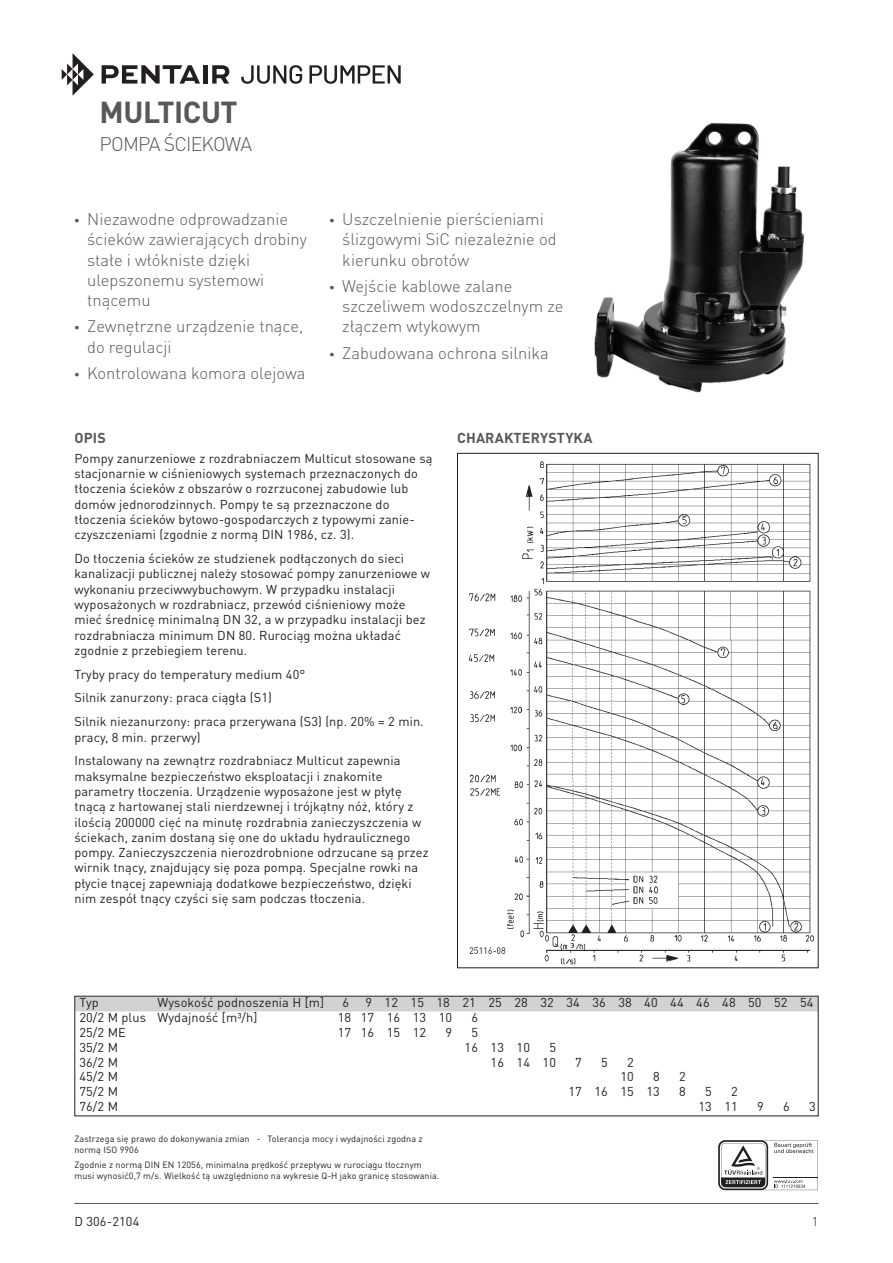
<style>
.page{position:relative;width:893px;height:1263px;background:#fff}
.page>*{position:absolute;margin:0;border:0;box-sizing:border-box;transform-origin:0 0}
.Produktlinie{font:700 30px "DIN Pro";letter-spacing:-.015em;color:#57585a}
.Produktlinie_first_p{font:300 19.5px "DIN Pro";letter-spacing:-.04em;color:#57585a}
.t1{font:300 16.5px/20.2px "DIN Pro";color:#57585a}
.t2{font:700 14.25px "DIN Pro";letter-spacing:.01em;color:#57585a}
.Bodytext{font:12.75px/15.3px "DIN Pro";letter-spacing:.01em;color:#231f20}
.Tabellen_Body_rechts{font:12.75px "DIN Pro";letter-spacing:.01em;color:#231f20}
.Tabellen_Body{font:12.75px "DIN Pro";letter-spacing:.01em;color:#231f20}
.Tabellen_Kopf_rechts{font:12.75px "DIN Pro";letter-spacing:.01em;color:#231f20}
.Tabellen_Kopf{font:12.75px "DIN Pro";letter-spacing:.01em;color:#231f20}
.t3{font:12.75px "DIN Pro";color:#57585a}
.Hinweise_6pt{font:9px/10.8px "DIN Pro";letter-spacing:.01em;color:#231f20}
.s1{font-family:"Barlow"}
</style>
<div class="page">
<hr style="left:74px;top:1203px;width:745px;height:1px;background:#57585a">
<img style="left:594px;top:122px;width:211px;height:271px">
<img style="left:468px;top:461px;width:346px;height:504px">
<div style="left:76px;top:998px;width:741px;height:13px;background:#d1d2d4"></div>
<svg style="left:718px;top:1140px;width:100px;height:50px"></svg>
<svg style="left:241px;top:65px;width:61px;height:19px"></svg>
<svg style="left:309px;top:65px;width:92px;height:19px"></svg>
<svg style="left:62px;top:53px;width:32px;height:43px"></svg>
<svg style="left:102px;top:65px;width:98px;height:19px"></svg>
<hr style="left:203px;top:65px;width:4px;height:19px;background:#231f20">
<svg style="left:212px;top:65px;width:17px;height:19px"></svg>
<h2 class="Produktlinie_first_p" style="left:75px;top:82px;width:154px">POMPA ŚCIEKOWA</h2>
<p class="Produktlinie" style="left:100px;top:87px;width:140px">MULTICUT</p>
<p class="Produktlinie_first_p" style="left:100px;top:129px;width:154px">POMPA ŚCIEKOWA</p>
<p class="t1" style="left:87px;top:208px;width:221px;text-indent:-13px"><span class="s1">•</span> Niezawodne odprowadzanie ścieków zawierających drobiny stałe i włókniste dzięki ulepszonemu systemowi tnącemu</p>
<p class="t1" style="left:87px;top:315px;width:218px;text-indent:-13px"><span class="s1">•</span> Zewnętrzne urządzenie tnące, do regulacji</p>
<p class="t1" style="left:74px;top:361px;width:233px"><span class="s1">•</span> Kontrolowana komora olejowa</p>
<p class="t2" style="left:74px;top:426px;width:33px">OPIS</p>
<p class="t1" style="left:342px;top:208px;width:216px;text-indent:-13px"><span class="s1">•</span> Uszczelnienie pierścieniami ślizgowymi SiC niezależnie od kierunku obrotów</p>
<p class="t1" style="left:342px;top:274px;width:223px;text-indent:-13px"><span class="s1">•</span> Wejście kablowe zalane szczeliwem wodoszczelnym ze złączem wtykowym</p>
<p class="t1" style="left:330px;top:341px;width:221px"><span class="s1">•</span> Zabudowana ochrona silnika</p>
<p class="t2" style="left:457px;top:426px;width:137px">CHARAKTERYSTYKA</p>
<p class="Bodytext" style="left:74px;top:449px;width:360px">Pompy zanurzeniowe z rozdrabniaczem Multicut stosowane są stacjonarnie w ciśnieniowych systemach przeznaczonych do tłoczenia ścieków z obszarów o rozrzuconej zabudowie lub domów jednorodzinnych. Pompy te są przeznaczone do tłoczenia ścieków bytowo-gospodarczych z typowymi zanie&shy;czyszczeniami (zgodnie z normą DIN 1986, cz. 3).</p>
<p class="Bodytext" style="left:74px;top:549px;width:357px">Do tłoczenia ścieków ze studzienek podłączonych do sieci kanalizacji publicznej należy stosować pompy zanurzeniowe w wykonaniu przeciwwybuchowym. W przypadku instalacji wyposażonych w rozdrabniacz, przewód ciśnieniowy może mieć średnicę minimalną DN 32, a w przypadku instalacji bez rozdrabniacza minimum DN 80. Rurociąg można układać zgodnie z przebiegiem terenu.</p>
<p class="Bodytext" style="left:74px;top:665px;width:232px">Tryby pracy do temperatury medium 40°</p>
<p class="Bodytext" style="left:74px;top:689px;width:199px">Silnik zanurzony: praca ciągła (S1)</p>
<p class="Bodytext" style="left:74px;top:713px;width:351px">Silnik niezanurzony: praca przerywana (S3) (np. 20% = 2 min. pracy, 8 min. przerwy)</p>
<p class="Bodytext" style="left:74px;top:752px;width:356px">Instalowany na zewnątrz rozdrabniacz Multicut zapewnia maksymalne bezpieczeństwo eksploatacji i znakomite parametry tłoczenia. Urządzenie wyposażone jest w płytę tnącą z hartowanej stali nierdzewnej i trójkątny nóż, który z ilością 200000 cięć na minutę rozdrabnia zanieczyszczenia w ściekach, zanim dostaną się one do układu hydraulicznego pompy. Zanieczyszczenia nierozdrobnione odrzucane są przez wirnik tnący, znajdujący się poza pompą. Specjalne rowki na płycie tnącej zapewniają dodatkowe bezpieczeństwo, dzięki nim zespół tnący czyści się sam podczas tłoczenia.</p>
<p class="Tabellen_Kopf" style="left:79px;top:992px;width:21px">Typ</p>
<p class="Tabellen_Kopf" style="left:158px;top:992px;width:168px">Wysokość podnoszenia H [m]</p>
<p class="Tabellen_Kopf_rechts" style="left:342px;top:992px;width:8px">6</p>
<p class="Tabellen_Kopf_rechts" style="left:365px;top:992px;width:8px">9</p>
<p class="Tabellen_Kopf_rechts" style="left:385px;top:992px;width:15px">12</p>
<p class="Tabellen_Kopf_rechts" style="left:411px;top:992px;width:15px">15</p>
<p class="Tabellen_Kopf_rechts" style="left:437px;top:992px;width:15px">18</p>
<p class="Tabellen_Kopf_rechts" style="left:462px;top:992px;width:15px">21</p>
<p class="Tabellen_Kopf_rechts" style="left:488px;top:992px;width:15px">25</p>
<p class="Tabellen_Kopf_rechts" style="left:514px;top:992px;width:15px">28</p>
<p class="Tabellen_Kopf_rechts" style="left:540px;top:992px;width:15px">32</p>
<p class="Tabellen_Kopf_rechts" style="left:566px;top:992px;width:15px">34</p>
<p class="Tabellen_Kopf_rechts" style="left:592px;top:992px;width:15px">36</p>
<p class="Tabellen_Kopf_rechts" style="left:618px;top:992px;width:15px">38</p>
<p class="Tabellen_Kopf_rechts" style="left:644px;top:992px;width:15px">40</p>
<p class="Tabellen_Kopf_rechts" style="left:670px;top:992px;width:15px">44</p>
<p class="Tabellen_Kopf_rechts" style="left:696px;top:992px;width:15px">46</p>
<p class="Tabellen_Kopf_rechts" style="left:722px;top:992px;width:15px">48</p>
<p class="Tabellen_Kopf_rechts" style="left:748px;top:992px;width:15px">50</p>
<p class="Tabellen_Kopf_rechts" style="left:774px;top:992px;width:15px">52</p>
<p class="Tabellen_Kopf_rechts" style="left:800px;top:992px;width:15px">54</p>
<p class="Tabellen_Body" style="left:79px;top:1007px;width:68px">20/2 M plus</p>
<p class="Tabellen_Body" style="left:158px;top:1007px;width:101px">Wydajność [m³/h]</p>
<p class="Tabellen_Body_rechts" style="left:338px;top:1007px;width:15px">18</p>
<p class="Tabellen_Body_rechts" style="left:361px;top:1007px;width:15px">17</p>
<p class="Tabellen_Body_rechts" style="left:387px;top:1007px;width:15px">16</p>
<p class="Tabellen_Body_rechts" style="left:413px;top:1007px;width:15px">13</p>
<p class="Tabellen_Body_rechts" style="left:439px;top:1007px;width:15px">10</p>
<p class="Tabellen_Body_rechts" style="left:471px;top:1007px;width:8px">6</p>
<p class="Tabellen_Body" style="left:79px;top:1022px;width:48px">25/2 ME</p>
<p class="Tabellen_Body_rechts" style="left:338px;top:1022px;width:15px">17</p>
<p class="Tabellen_Body_rechts" style="left:361px;top:1022px;width:15px">16</p>
<p class="Tabellen_Body_rechts" style="left:387px;top:1022px;width:15px">15</p>
<p class="Tabellen_Body_rechts" style="left:413px;top:1022px;width:15px">12</p>
<p class="Tabellen_Body_rechts" style="left:445px;top:1022px;width:8px">9</p>
<p class="Tabellen_Body_rechts" style="left:471px;top:1022px;width:8px">5</p>
<p class="Tabellen_Body" style="left:79px;top:1037px;width:40px">35/2 M</p>
<p class="Tabellen_Body_rechts" style="left:465px;top:1037px;width:15px">16</p>
<p class="Tabellen_Body_rechts" style="left:491px;top:1037px;width:15px">13</p>
<p class="Tabellen_Body_rechts" style="left:517px;top:1037px;width:15px">10</p>
<p class="Tabellen_Body_rechts" style="left:549px;top:1037px;width:8px">5</p>
<p class="Tabellen_Body" style="left:79px;top:1052px;width:40px">36/2 M</p>
<p class="Tabellen_Body_rechts" style="left:491px;top:1052px;width:15px">16</p>
<p class="Tabellen_Body_rechts" style="left:517px;top:1052px;width:15px">14</p>
<p class="Tabellen_Body_rechts" style="left:543px;top:1052px;width:15px">10</p>
<p class="Tabellen_Body_rechts" style="left:575px;top:1052px;width:8px">7</p>
<p class="Tabellen_Body_rechts" style="left:601px;top:1052px;width:8px">5</p>
<p class="Tabellen_Body_rechts" style="left:627px;top:1052px;width:8px">2</p>
<p class="Tabellen_Body" style="left:79px;top:1067px;width:40px">45/2 M</p>
<p class="Tabellen_Body_rechts" style="left:620px;top:1067px;width:15px">10</p>
<p class="Tabellen_Body_rechts" style="left:653px;top:1067px;width:8px">8</p>
<p class="Tabellen_Body_rechts" style="left:679px;top:1067px;width:8px">2</p>
<p class="Tabellen_Body" style="left:79px;top:1081px;width:40px">75/2 M</p>
<p class="Tabellen_Body_rechts" style="left:568px;top:1081px;width:15px">17</p>
<p class="Tabellen_Body_rechts" style="left:594px;top:1081px;width:15px">16</p>
<p class="Tabellen_Body_rechts" style="left:620px;top:1081px;width:15px">15</p>
<p class="Tabellen_Body_rechts" style="left:646px;top:1081px;width:15px">13</p>
<p class="Tabellen_Body_rechts" style="left:679px;top:1081px;width:8px">8</p>
<p class="Tabellen_Body_rechts" style="left:705px;top:1081px;width:8px">5</p>
<p class="Tabellen_Body_rechts" style="left:731px;top:1081px;width:8px">2</p>
<p class="Tabellen_Body" style="left:79px;top:1096px;width:40px">76/2 M</p>
<p class="Tabellen_Body_rechts" style="left:698px;top:1096px;width:15px">13</p>
<p class="Tabellen_Body_rechts" style="left:724px;top:1096px;width:15px">11</p>
<p class="Tabellen_Body_rechts" style="left:757px;top:1096px;width:8px">9</p>
<p class="Tabellen_Body_rechts" style="left:783px;top:1096px;width:8px">6</p>
<p class="Tabellen_Body_rechts" style="left:809px;top:1096px;width:8px">3</p>
<p class="Hinweise_6pt" style="left:74px;top:1133px;width:350px">Zastrzega się prawo do dokonywania zmian - Tolerancja mocy i wydajności zgodna z normą ISO 9906</p>
<p class="Hinweise_6pt" style="left:74px;top:1158px;width:366px">Zgodnie z normą DIN EN 12056, minimalna prędkość przepływu w rurociągu tłocznym musi wynosić0,7 m/s. Wielkość tą uwzględniono na wykresie Q-H jako granicę stosowania.</p>
<p class="Bodytext" style="left:74px;top:1212px;width:66px">D 306-2104</p>
<p class="t3" style="left:812px;top:1211px;width:8px">1</p>
</div>
